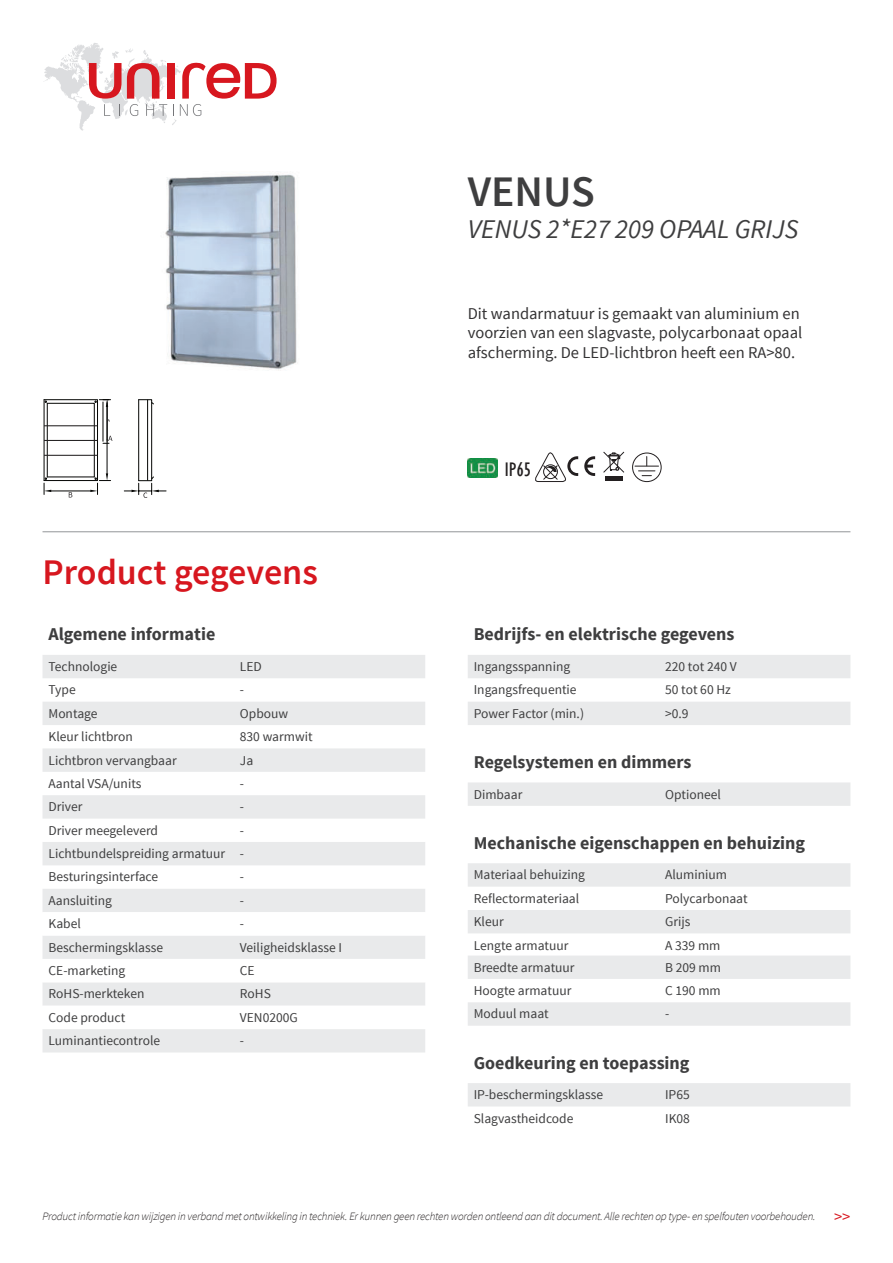
<style>
.page{position:relative;width:893px;height:1263px;background:#fff}
.page>*{position:absolute;margin:0;border:0;box-sizing:border-box;transform-origin:0 0}
.t1{font:600 43.5px "Source Sans Pro";color:#3e3e3f}
.t2{font:600 36px "Source Sans Pro";color:#d7171f}
.t3{font:italic 27px "Source Sans Pro";color:#3e3e3f}
.t4{font:condensed 20.1px "Gill Sans";color:#231f20}
.t5{font:700 18px "Source Sans Pro";color:#3e3e3f}
.t6{font:16.5px/19.8px "Source Sans Pro";color:#333233}
.t7{font:16.5px "Source Sans Pro";color:#d7171f}
.t8{font:13.5px/23.4px "Source Sans Pro";color:#3e3e3f;text-align:justify}
.t9{font:italic 300 11.25px "Source Sans Pro";letter-spacing:-.02em;color:#231f20}
</style>
<div class="page">
<svg style="left:44px;top:43px;width:233px;height:88px"></svg>
<img style="left:165px;top:173px;width:132px;height:198px">
<hr style="left:43px;top:531px;width:807px;height:1px;background:#939598">
<svg style="left:43px;top:655px;width:382px;height:117px;fill:#e9eaeb"></svg>
<svg style="left:43px;top:795px;width:382px;height:257px;fill:#e9eaeb"></svg>
<svg style="left:43px;top:912px;width:382px;height:117px"></svg>
<svg style="left:468px;top:655px;width:382px;height:451px"></svg>
<img style="left:468px;top:459px;width:29px;height:19px">
<svg style="left:535px;top:452px;width:43px;height:30px"></svg>
<svg style="left:584px;top:456px;width:11px;height:20px"></svg>
<div style="left:632px;top:453px;width:30px;height:29px;border:1px solid #231f20;border-radius:50%"></div>
<svg style="left:635px;top:456px;width:23px;height:20px"></svg>
<hr style="left:605px;top:477px;width:17px;height:4px;background:#231f20">
<svg style="left:603px;top:451px;width:22px;height:22px"></svg>
<svg style="left:43px;top:399px;width:69px;height:98px"></svg>
<hr style="left:103px;top:402px;width:1px;height:39px;background:#040503">
<svg style="left:124px;top:399px;width:42px;height:99px"></svg>
<hr style="left:147px;top:400px;width:1px;height:80px;background:#040503">
<hr style="left:44px;top:425px;width:54px;height:1px;background:#201d1e">
<hr style="left:44px;top:440px;width:54px;height:1px;background:#201d1e">
<hr style="left:44px;top:455px;width:54px;height:1px;background:#201d1e">
<h1 class="t1" style="left:468px;top:175px;width:129px">VENUS</h1>
<h3 class="t3" style="left:468px;top:213px;width:332px">VENUS 2*E27 209 OPAAL GRIJS</h3>
<p class="t6" style="left:468px;top:304px;width:336px">Dit wandarmatuur is gemaakt van aluminium en voorzien van een slagvaste, polycarbonaat opaal afscherming. De LED-lichtbron heeft een RA&gt;80.</p>
<h2 class="t2" style="left:43px;top:559px;width:277px">Product gegevens</h2>
<h3 class="t5" style="left:49px;top:627px;width:168px">Algemene informatie</h3>
<p class="t8" style="left:49px;top:656px;width:70px">Technologie</p>
<p class="t8" style="left:240px;top:656px;width:23px">LED</p>
<p class="t8" style="left:49px;top:679px;width:29px">Type</p>
<p class="t8" style="left:240px;top:679px;width:6px">-</p>
<p class="t8" style="left:49px;top:703px;width:51px">Montage</p>
<p class="t8" style="left:240px;top:703px;width:50px">Opbouw</p>
<p class="t8" style="left:49px;top:726px;width:86px">Kleur lichtbron</p>
<p class="t8" style="left:240px;top:725px;width:74px">830 warmwit</p>
<p class="t8" style="left:49px;top:749px;width:130px">Lichtbron vervangbaar</p>
<p class="t8" style="left:240px;top:749px;width:15px">Ja</p>
<p class="t8" style="left:49px;top:772px;width:95px">Aantal VSA/units</p>
<p class="t8" style="left:240px;top:773px;width:6px">-</p>
<p class="t8" style="left:49px;top:796px;width:35px">Driver</p>
<p class="t8" style="left:240px;top:796px;width:6px">-</p>
<p class="t8" style="left:49px;top:819px;width:111px">Driver meegeleverd</p>
<p class="t8" style="left:49px;top:819px;width:197px;text-indent:191px">- Lichtbundelspreiding armatuur - Besturingsinterface</p>
<p class="t8" style="left:240px;top:866px;width:6px">-</p>
<p class="t8" style="left:49px;top:889px;width:65px">Aansluiting</p>
<p class="t8" style="left:240px;top:890px;width:6px">-</p>
<p class="t8" style="left:49px;top:913px;width:34px">Kabel</p>
<p class="t8" style="left:240px;top:913px;width:6px">-</p>
<p class="t8" style="left:49px;top:936px;width:116px">Beschermingsklasse</p>
<p class="t8" style="left:240px;top:936px;width:104px">Veiligheidsklasse I</p>
<p class="t8" style="left:49px;top:960px;width:78px">CE-marketing</p>
<p class="t8" style="left:240px;top:960px;width:16px">CE</p>
<p class="t8" style="left:49px;top:982px;width:97px">RoHS-merkteken</p>
<p class="t8" style="left:240px;top:982px;width:33px">RoHS</p>
<p class="t8" style="left:49px;top:1007px;width:78px">Code product</p>
<p class="t8" style="left:240px;top:1006px;width:59px">VEN0200G</p>
<p class="t8" style="left:49px;top:1030px;width:113px">Luminantiecontrole</p>
<p class="t8" style="left:240px;top:1030px;width:6px">-</p>
<h3 class="t4" style="left:505px;top:457px;width:28px">IP65</h3>
<h3 class="t5" style="left:474px;top:627px;width:262px">Bedrijfs- en elektrische gegevens</h3>
<p class="t8" style="left:474px;top:655px;width:98px">Ingangsspanning</p>
<p class="t8" style="left:665px;top:655px;width:73px">220 tot 240 V</p>
<p class="t8" style="left:474px;top:678px;width:104px">Ingangsfrequentie</p>
<p class="t8" style="left:665px;top:678px;width:67px">50 tot 60 Hz</p>
<p class="t8" style="left:474px;top:703px;width:112px">Power Factor (min.)</p>
<p class="t8" style="left:665px;top:702px;width:25px">&gt;0.9</p>
<h3 class="t5" style="left:474px;top:755px;width:219px">Regelsystemen en dimmers</h3>
<p class="t8" style="left:474px;top:783px;width:50px">Dimbaar</p>
<p class="t8" style="left:665px;top:783px;width:57px">Optioneel</p>
<h3 class="t5" style="left:474px;top:836px;width:333px">Mechanische eigenschappen en behuizing</h3>
<p class="t8" style="left:474px;top:864px;width:113px">Materiaal behuizing</p>
<p class="t8" style="left:665px;top:863px;width:63px">Aluminium</p>
<p class="t8" style="left:474px;top:887px;width:107px">Reflectormateriaal</p>
<p class="t8" style="left:665px;top:888px;width:84px">Polycarbonaat</p>
<p class="t8" style="left:474px;top:911px;width:31px">Kleur</p>
<p class="t8" style="left:665px;top:910px;width:27px">Grijs</p>
<p class="t8" style="left:474px;top:934px;width:96px">Lengte armatuur</p>
<p class="t8" style="left:665px;top:933px;width:57px">A 339 mm</p>
<p class="t8" style="left:474px;top:956px;width:102px">Breedte armatuur</p>
<p class="t8" style="left:665px;top:956px;width:57px">B 209 mm</p>
<p class="t8" style="left:474px;top:979px;width:99px">Hoogte armatuur</p>
<p class="t8" style="left:665px;top:979px;width:57px">C 190 mm</p>
<p class="t8" style="left:474px;top:1003px;width:77px">Moduul maat</p>
<p class="t8" style="left:665px;top:1003px;width:6px">-</p>
<h3 class="t5" style="left:474px;top:1055px;width:217px">Goedkeuring en toepassing</h3>
<p class="t8" style="left:474px;top:1083px;width:131px">IP-beschermingsklasse</p>
<p class="t8" style="left:665px;top:1083px;width:26px">IP65</p>
<p class="t8" style="left:474px;top:1107px;width:101px">Slagvastheidcode</p>
<p class="t8" style="left:665px;top:1107px;width:26px">IK08</p>
<p class="t9" style="left:43px;top:1211px;width:774px">Product informatie kan wijzigen in verband met ontwikkeling in techniek. Er kunnen geen rechten worden ontleend aan dit document. Alle rechten op type- en spelfouten voorbehouden.</p>
<p class="t7" style="left:834px;top:1206px;width:18px">&gt;&gt;</p>
</div>
